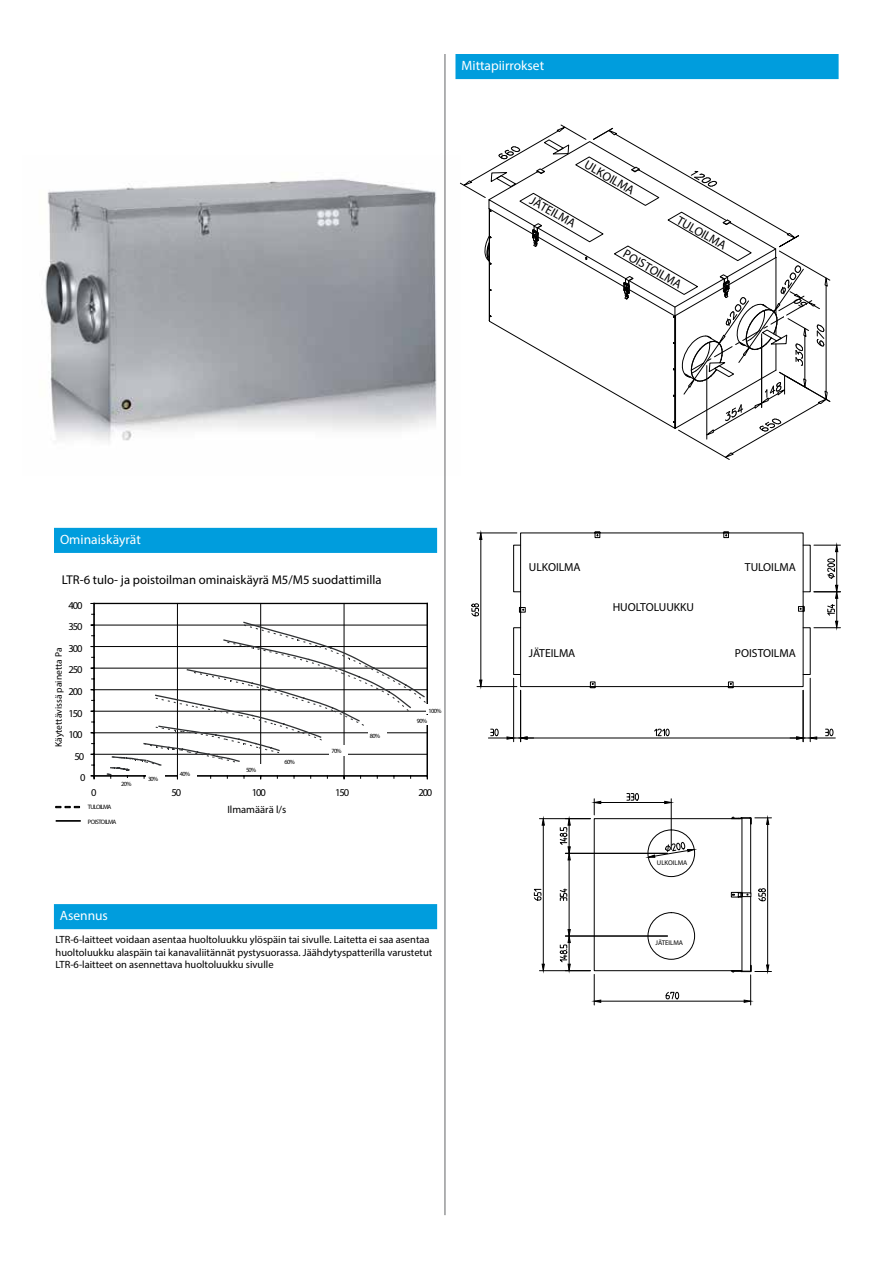
<style>
.page{position:relative;width:893px;height:1263px;background:#fff}
.page>*{position:absolute;margin:0;border:0;box-sizing:border-box;transform-origin:0 0}
.t1{font:13.5px "Myriad Pro";color:#fff}
.t2{font:12.75px "Myriad Pro";color:#000}
.t3{font:12.45px "Myriad Pro";color:#000}
.t4{font:11.7px "Myriad Pro";color:#000}
.t5{font:10.5px/12.6px "Myriad Pro";color:#000}
.t6{font:9.6px "Myriad Pro";color:#000}
.t7{font:6.9px "Myriad Pro";color:#000}
.t8{font:6.3px "Myriad Pro";letter-spacing:-.105em;color:#000}
</style>
<div class="page">
<img style="left:45px;top:155px;width:400px;height:321px">
<svg style="left:460px;top:124px;width:371px;height:336px"></svg>
<hr style="left:94px;top:754px;width:333px;height:1px;background:#000">
<hr style="left:94px;top:732px;width:333px;height:1px;background:#000">
<hr style="left:94px;top:711px;width:333px;height:1px;background:#000">
<hr style="left:94px;top:689px;width:333px;height:1px;background:#000">
<hr style="left:94px;top:668px;width:333px;height:1px;background:#000">
<hr style="left:94px;top:646px;width:333px;height:1px;background:#000">
<hr style="left:94px;top:625px;width:333px;height:1px;background:#000">
<hr style="left:177px;top:603px;width:1px;height:173px;background:#000">
<hr style="left:260px;top:603px;width:1px;height:173px;background:#000">
<hr style="left:344px;top:603px;width:1px;height:173px;background:#000">
<hr style="left:94px;top:603px;width:333px;height:1px;background:#000">
<hr style="left:427px;top:603px;width:1px;height:173px;background:#000">
<hr style="left:94px;top:775px;width:333px;height:1px;background:#000">
<hr style="left:93px;top:603px;width:2px;height:173px;background:#000">
<hr style="left:94px;top:776px;width:333px;height:1px;background:#000">
<svg style="left:106px;top:621px;width:322px;height:158px"></svg>
<svg style="left:56px;top:806px;width:24px;height:2px"></svg>
<hr style="left:56px;top:820px;width:25px;height:2px;background:#000">
<div style="left:368px;top:730px;width:18px;height:11px;background:#fff"></div>
<div style="left:329px;top:745px;width:19px;height:10px;background:#fff"></div>
<div style="left:282px;top:755px;width:19px;height:11px;background:#fff"></div>
<div style="left:244px;top:764px;width:19px;height:11px;background:#fff"></div>
<div style="left:178px;top:768px;width:18px;height:10px;background:#fff"></div>
<div style="left:146px;top:772px;width:19px;height:11px;background:#fff"></div>
<div style="left:415px;top:715px;width:18px;height:10px;background:#fff"></div>
<div style="left:427px;top:705px;width:21px;height:9px;background:#fff"></div>
<div style="left:119px;top:778px;width:19px;height:10px;background:#fff"></div>
<div style="left:520px;top:532px;width:283px;height:155px;border:1px solid #000"></div>
<div style="left:513px;top:627px;width:8px;height:48px;border:1px solid #000"></div>
<svg style="left:589px;top:681px;width:7px;height:7px"></svg>
<svg style="left:727px;top:681px;width:7px;height:7px"></svg>
<div style="left:513px;top:545px;width:8px;height:47px;border:1px solid #000"></div>
<svg style="left:519px;top:606px;width:7px;height:7px"></svg>
<svg style="left:594px;top:531px;width:7px;height:7px"></svg>
<svg style="left:722px;top:531px;width:8px;height:7px"></svg>
<div style="left:648px;top:912px;width:47px;height:48px;border:1px solid #000;border-radius:50%"></div>
<svg style="left:798px;top:605px;width:7px;height:7px"></svg>
<div style="left:648px;top:829px;width:47px;height:48px;border:1px solid #000;border-radius:50%"></div>
<hr style="left:477px;top:532px;width:40px;height:1px;background:#000">
<hr style="left:477px;top:686px;width:40px;height:1px;background:#000">
<hr style="left:480px;top:539px;width:1px;height:141px;background:#000">
<svg style="left:479px;top:530px;width:4px;height:10px"></svg>
<svg style="left:479px;top:679px;width:4px;height:11px"></svg>
<svg style="left:471px;top:603px;width:8px;height:14px"></svg>
<svg style="left:814px;top:542px;width:26px;height:89px"></svg>
<hr style="left:539px;top:818px;width:51px;height:1px;background:#000">
<hr style="left:539px;top:970px;width:51px;height:1px;background:#000">
<hr style="left:543px;top:825px;width:1px;height:139px;background:#000">
<svg style="left:541px;top:816px;width:4px;height:10px"></svg>
<svg style="left:541px;top:963px;width:4px;height:11px"></svg>
<svg style="left:533px;top:888px;width:9px;height:13px"></svg>
<hr style="left:671px;top:799px;width:1px;height:50px;background:#000">
<hr style="left:601px;top:802px;width:64px;height:1px;background:#000">
<svg style="left:664px;top:800px;width:10px;height:4px"></svg>
<svg style="left:626px;top:793px;width:13px;height:8px"></svg>
<hr style="left:565px;top:853px;width:102px;height:1px;background:#000">
<hr style="left:569px;top:860px;width:1px;height:69px;background:#000">
<svg style="left:558px;top:799px;width:44px;height:62px"></svg>
<svg style="left:559px;top:888px;width:9px;height:13px"></svg>
<hr style="left:565px;top:935px;width:102px;height:1px;background:#000">
<svg style="left:558px;top:928px;width:32px;height:46px"></svg>
<hr style="left:513px;top:678px;width:1px;height:64px;background:#000">
<hr style="left:520px;top:690px;width:1px;height:52px;background:#000">
<hr style="left:527px;top:737px;width:270px;height:1px;background:#000">
<svg style="left:488px;top:728px;width:46px;height:12px"></svg>
<svg style="left:654px;top:728px;width:16px;height:9px"></svg>
<hr style="left:803px;top:690px;width:1px;height:52px;background:#000">
<hr style="left:810px;top:678px;width:1px;height:64px;background:#000">
<svg style="left:790px;top:728px;width:45px;height:12px"></svg>
<svg style="left:643px;top:841px;width:54px;height:17px"></svg>
<div style="left:594px;top:818px;width:147px;height:153px;border:1px solid #000"></div>
<hr style="left:750px;top:975px;width:1px;height:30px;background:#000">
<hr style="left:594px;top:974px;width:1px;height:31px;background:#000">
<hr style="left:601px;top:1001px;width:143px;height:1px;background:#000">
<svg style="left:743px;top:999px;width:11px;height:4px"></svg>
<svg style="left:591px;top:999px;width:11px;height:4px"></svg>
<svg style="left:665px;top:991px;width:14px;height:9px"></svg>
<svg style="left:730px;top:815px;width:41px;height:161px"></svg>
<hr style="left:445px;top:54px;width:1px;height:1161px;background:#636466">
<div style="left:455px;top:54px;width:384px;height:25px;background:#009ddd"></div>
<div style="left:54px;top:528px;width:383px;height:25px;background:#009ddd"></div>
<div style="left:54px;top:904px;width:383px;height:25px;background:#009ddd"></div>
<p class="t1" style="left:461px;top:57px;width:84px">Mittapiirrokset</p>
<p class="t3" style="left:589px;top:157px;width:57px;rotate:30deg">ULKOILMA</p>
<p class="t3" style="left:535px;top:192px;width:52px;rotate:30deg">JÄTEILMA</p>
<p class="t3" style="left:682px;top:212px;width:56px;rotate:30deg">TULOILMA</p>
<p class="t3" style="left:628px;top:246px;width:67px;rotate:30deg">POISTOILMA</p>
<p class="t1" style="left:60px;top:531px;width:82px">Ominaiskäyrät</p>
<p class="t2" style="left:62px;top:571px;width:321px">LTR-6 tulo- ja poistoilman ominaiskäyrä M5/M5 suodattimilla</p>
<p class="t5" style="left:69px;top:599px;width:15px">400</p>
<p class="t5" style="left:69px;top:620px;width:15px">350</p>
<p class="t5" style="left:69px;top:642px;width:15px">300</p>
<p class="t6" style="left:53px;top:747px;width:101px;rotate:-90deg">Käytettävissä painetta Pa</p>
<p class="t5" style="left:69px;top:663px;width:15px">250</p>
<p class="t5" style="left:69px;top:685px;width:15px">200</p>
<p class="t5" style="left:69px;top:706px;width:15px">150</p>
<p class="t5" style="left:69px;top:728px;width:15px">100</p>
<p class="t5" style="left:74px;top:750px;width:11px">50</p>
<p class="t5" style="left:80px;top:771px;width:7px">0</p>
<p class="t8" style="left:121px;top:780px;width:12px">20%</p>
<p class="t8" style="left:148px;top:774px;width:12px">30%</p>
<p class="t8" style="left:180px;top:770px;width:12px">40%</p>
<p class="t8" style="left:246px;top:766px;width:12px">50%</p>
<p class="t8" style="left:284px;top:758px;width:12px">60%</p>
<p class="t8" style="left:331px;top:747px;width:12px">70%</p>
<p class="t8" style="left:370px;top:732px;width:12px">80%</p>
<p class="t8" style="left:429px;top:707px;width:14px">100%</p>
<p class="t8" style="left:417px;top:717px;width:12px">90%</p>
<p class="t5" style="left:91px;top:786px;width:7px">0</p>
<p class="t5" style="left:172px;top:786px;width:11px">50</p>
<p class="t5" style="left:252px;top:786px;width:15px">100</p>
<p class="t5" style="left:335px;top:786px;width:15px">150</p>
<p class="t5" style="left:418px;top:786px;width:15px">200</p>
<p class="t5" style="left:227px;top:803px;width:60px">Ilmamäärä l/s</p>
<p class="t8" style="left:88px;top:803px;width:25px">TULOILMA</p>
<p class="t8" style="left:88px;top:818px;width:30px">POISTOILMA</p>
<p class="t1" style="left:60px;top:907px;width:50px">Asennus</p>
<p class="t5" style="left:56px;top:933px;width:378px">LTR-6-laitteet voidaan asentaa huoltoluukku ylöspäin tai sivulle. Laitetta ei saa asentaa huoltoluukku alaspäin tai kanavaliitännät pystysuorassa. Jäähdytyspatterilla varustetut<br>LTR-6-laitteet on asennettava huoltoluukku sivulle</p>
<p class="t4" style="left:529px;top:559px;width:53px">ULKOILMA</p>
<p class="t4" style="left:745px;top:559px;width:52px">TULOILMA</p>
<p class="t4" style="left:613px;top:600px;width:83px">HUOLTOLUUKKU</p>
<p class="t4" style="left:529px;top:646px;width:48px">JÄTEILMA</p>
<p class="t4" style="left:735px;top:646px;width:62px">POISTOILMA</p>
<p class="t7" style="left:657px;top:858px;width:32px">ULKOILMA</p>
<p class="t7" style="left:655px;top:939px;width:29px">JÄTEILMA</p>
</div>
